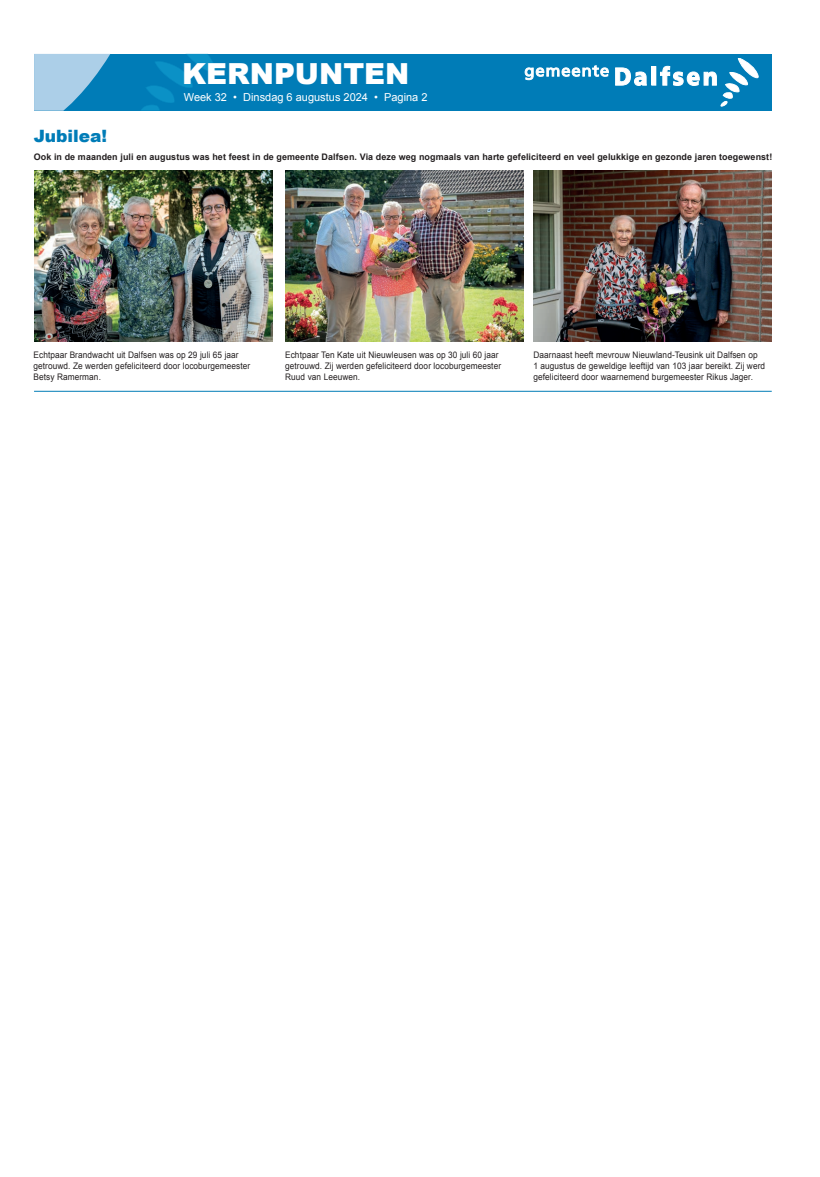
<style>
.page{position:relative;width:820px;height:1177px;background:#fff}
.page>*{position:absolute;margin:0;border:0;box-sizing:border-box;transform-origin:0 0}
.t1{font:900 29px "Arial";color:#fff}
.t2{font:900 17px "Arial";color:#007cb7}
.t3{font:11px "Arial";color:#fff}
.t4{font:9px/11px "Arial";letter-spacing:.01em;color:#231f20;scale:.92 1}
.t5{font:700 9px "Arial";letter-spacing:.01em;color:#231f20}
</style>
<div class="page">
<div style="left:34px;top:54px;width:737px;height:57px;background:#007cb7"></div>
<svg style="left:141px;top:54px;width:75px;height:57px"></svg>
<svg style="left:615px;top:68px;width:31px;height:18px"></svg>
<div style="left:651px;top:66px;width:4px;height:19px;border:1px solid #fff"></div>
<svg style="left:660px;top:58px;width:98px;height:48px"></svg>
<svg style="left:524px;top:65px;width:84px;height:15px"></svg>
<svg style="left:34px;top:54px;width:76px;height:57px"></svg>
<hr style="left:34px;top:391px;width:737px;height:1px;background:#007cb7">
<img style="left:34px;top:171px;width:238px;height:170px">
<img style="left:285px;top:171px;width:238px;height:170px">
<img style="left:533px;top:171px;width:238px;height:170px">
<h2 class="t2" style="left:34px;top:124px;width:75px">Jubilea!</h2>
<h1 class="t1" style="left:182px;top:53px;width:229px">KERNPUNTEN</h1>
<p class="t3" style="left:184px;top:90px;width:245px">Week 32 • Dinsdag 6 augustus 2024 • Pagina 2</p>
<p class="t5" style="left:34px;top:151px;width:739px">Ook in de maanden juli en augustus was het feest in de gemeente Dalfsen. Via deze weg nogmaals van harte gefeliciteerd en veel gelukkige en gezonde jaren toegewenst!</p>
<p class="t4" style="left:33px;top:349px;width:237px">Echtpaar Brandwacht uit Dalfsen was op 29 juli 65 jaar getrouwd. Ze werden gefeliciteerd door locoburgemeester<br>Betsy Ramerman.</p>
<p class="t4" style="left:285px;top:349px;width:236px">Echtpaar Ten Kate uit Nieuwleusen was op 30 juli 60 jaar getrouwd. Zij werden gefeliciteerd door locoburgemeester<br>Ruud van Leeuwen.</p>
<p class="t4" style="left:533px;top:349px;width:253px">Daarnaast heeft mevrouw Nieuwland-Teusink uit Dalfsen op<br>1 augustus de geweldige leeftijd van 103 jaar bereikt. Zij werd gefeliciteerd door waarnemend burgemeester Rikus Jager.</p>
</div>
